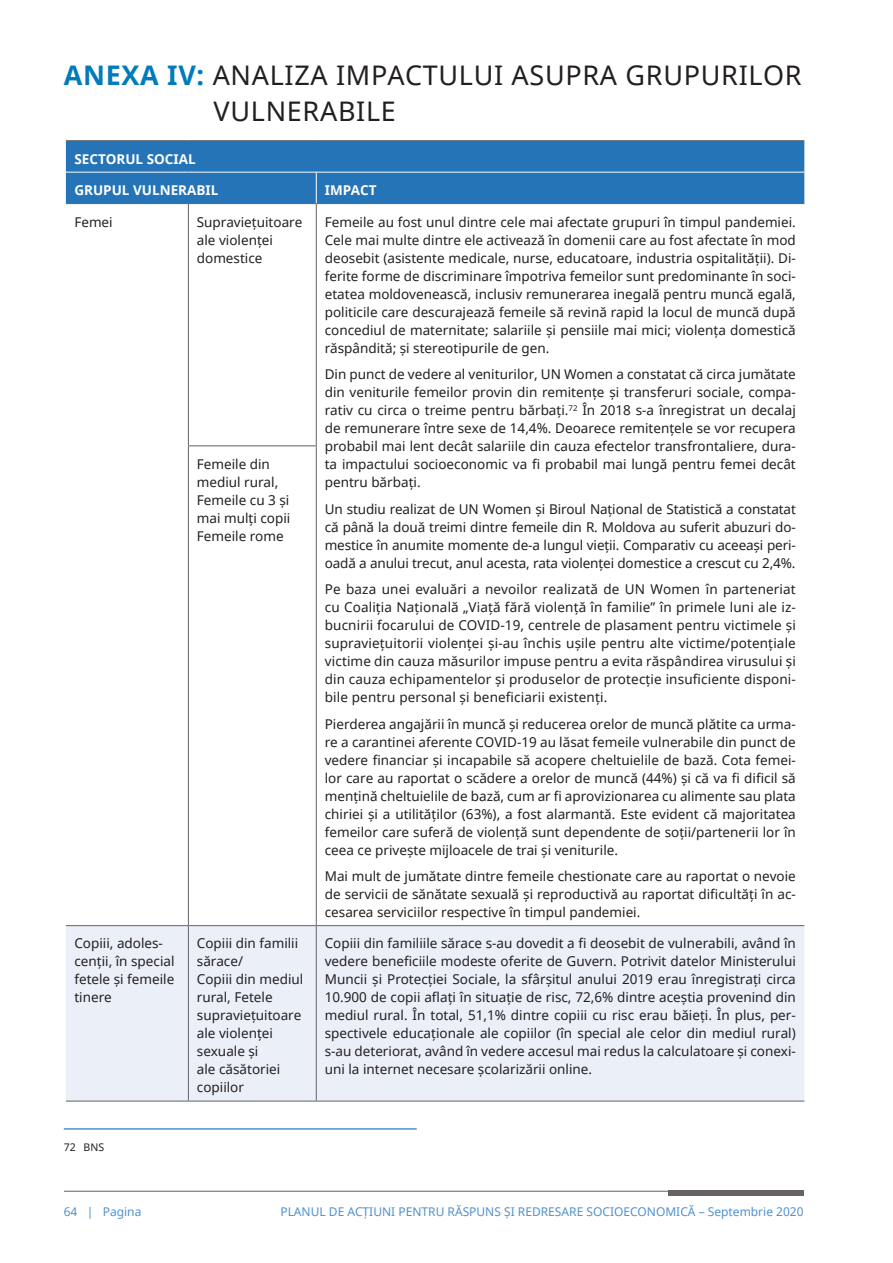
<style>
.page{position:relative;width:893px;height:1263px;background:#fff}
.page>*{position:absolute;margin:0;border:0;box-sizing:border-box;transform-origin:0 0}
.t1{font:27px/36px "Noto Sans";letter-spacing:.025em;color:#231f20}
.t2{font:13.5px/18px "Noto Sans";color:#231f20;text-align:justify}
.t3{font:700 13.5px "Noto Sans";color:#fff}
.t4{font:12px "Noto Sans";color:#5090cc}
.t5{font:10.5px "Noto Sans";color:#231f20}
.s1{font-weight:700;color:#007cbb}
</style>
<div class="page">
<hr style="left:64px;top:1191px;width:740px;height:1px;background:#676362">
<div style="left:668px;top:1190px;width:136px;height:5px;background:#676362"></div>
<hr style="left:64px;top:1128px;width:353px;height:2px;background:#5090cc">
<div style="left:66px;top:141px;width:738px;height:62px;background:#2574b7"></div>
<div style="left:66px;top:926px;width:738px;height:175px;background:#ebf0f8"></div>
<hr style="left:66px;top:140px;width:122px;height:1px;background:#636366">
<hr style="left:188px;top:140px;width:128px;height:1px;background:#636366">
<hr style="left:316px;top:140px;width:488px;height:1px;background:#636366">
<hr style="left:66px;top:203px;width:122px;height:1px;background:#636366">
<hr style="left:188px;top:203px;width:128px;height:1px;background:#636366">
<hr style="left:188px;top:204px;width:1px;height:241px;background:#636366">
<hr style="left:316px;top:203px;width:488px;height:1px;background:#636366">
<hr style="left:316px;top:204px;width:1px;height:241px;background:#636366">
<hr style="left:188px;top:445px;width:129px;height:1px;background:#636366">
<hr style="left:188px;top:446px;width:1px;height:479px;background:#636366">
<hr style="left:316px;top:446px;width:1px;height:479px;background:#636366">
<hr style="left:66px;top:925px;width:122px;height:1px;background:#636366">
<hr style="left:66px;top:1101px;width:122px;height:1px;background:#636366">
<hr style="left:188px;top:925px;width:128px;height:1px;background:#636366">
<hr style="left:188px;top:926px;width:1px;height:175px;background:#636366">
<hr style="left:316px;top:925px;width:488px;height:1px;background:#636366">
<hr style="left:316px;top:926px;width:1px;height:175px;background:#636366">
<hr style="left:316px;top:1101px;width:488px;height:1px;background:#636366">
<hr style="left:188px;top:1101px;width:128px;height:1px;background:#636366">
<hr style="left:66px;top:172px;width:122px;height:1px;background:#fff">
<hr style="left:188px;top:172px;width:128px;height:1px;background:#fff">
<hr style="left:316px;top:172px;width:488px;height:1px;background:#fff">
<hr style="left:316px;top:173px;width:1px;height:30px;background:#fff">
<h1 class="t1" style="left:214px;top:57px;width:589px;text-indent:-150px"><span class="s1">ANEXA IV:</span> ANALIZA IMPACTULUI ASUPRA GRUPURILOR<br>VULNERABILE</h1>
<p class="t3" style="left:74px;top:149px;width:123px">SECTORUL SOCIAL</p>
<p class="t3" style="left:74px;top:181px;width:146px">GRUPUL VULNERABIL</p>
<p class="t3" style="left:325px;top:181px;width:53px">IMPACT</p>
<p class="t2" style="left:74px;top:212px;width:40px">Femei</p>
<p class="t2" style="left:197px;top:212px;width:107px;text-align:left">Supraviețuitoare ale violenței domestice</p>
<p class="t2" style="left:325px;top:212px;width:473px">Femeile au fost unul dintre cele mai afectate grupuri în timpul pandemiei.<br>Cele mai multe dintre ele activează în domenii care au fost afectate în mod deosebit (asistente medicale, nurse, educatoare, industria ospitalității). Di&shy;ferite forme de discriminare împotriva femeilor sunt predominante în soci&shy;etatea moldovenească, inclusiv remunerarea inegală pentru muncă egală, politicile care descurajează femeile să revină rapid la locul de muncă după concediul de maternitate; salariile și pensiile mai mici; violența domestică răspândită; și stereotipurile de gen.</p>
<p class="t2" style="left:325px;top:365px;width:473px">Din punct de vedere al veniturilor, UN Women a constatat că circa jumătate din veniturile femeilor provin din remitențe și transferuri sociale, compa&shy;rativ cu circa o treime pentru bărbați.<sup>72</sup> În 2018 s-a înregistrat un decalaj de remunerare între sexe de 14,4%. Deoarece remitențele se vor recupera probabil mai lent decât salariile din cauza efectelor transfrontaliere, dura&shy;ta impactului socioeconomic va fi probabil mai lungă pentru femei decât pentru bărbați.</p>
<p class="t2" style="left:325px;top:499px;width:473px">Un studiu realizat de UN Women și Biroul Național de Statistică a constatat că până la două treimi dintre femeile din R. Moldova au suferit abuzuri do&shy;mestice în anumite momente de-a lungul vieții. Comparativ cu aceeași peri&shy;oadă a anului trecut, anul acesta, rata violenței domestice a crescut cu 2,4%.</p>
<p class="t2" style="left:325px;top:580px;width:473px">Pe baza unei evaluări a nevoilor realizată de UN Women în parteneriat cu Coaliția Națională „Viață fără violență în familie” în primele luni ale iz&shy;bucnirii focarului de COVID-19, centrele de plasament pentru victimele și supraviețuitorii violenței și-au închis ușile pentru alte victime/potențiale victime din cauza măsurilor impuse pentru a evita răspândirea virusului și din cauza echipamentelor și produselor de protecție insuficiente disponi&shy;bile pentru personal și beneficiarii existenți.</p>
<p class="t2" style="left:325px;top:714px;width:473px">Pierderea angajării în muncă și reducerea orelor de muncă plătite ca urma&shy;re a carantinei aferente COVID-19 au lăsat femeile vulnerabile din punct de vedere financiar și incapabile să acopere cheltuielile de bază. Cota femei&shy;lor care au raportat o scădere a orelor de muncă (44%) și că va fi dificil să mențină cheltuielile de bază, cum ar fi aprovizionarea cu alimente sau plata chiriei și a utilităților (63%), a fost alarmantă. Este evident că majoritatea femeilor care suferă de violență sunt dependente de soții/partenerii lor în ceea ce privește mijloacele de trai și veniturile.</p>
<p class="t2" style="left:325px;top:867px;width:473px">Mai mult de jumătate dintre femeile chestionate care au raportat o nevoie de servicii de sănătate sexuală și reproductivă au raportat dificultăți în ac&shy;cesarea serviciilor respective în timpul pandemiei.</p>
<p class="t2" style="left:197px;top:454px;width:95px;text-align:left">Femeile din mediul rural,<br>Femeile cu 3 și mai mulți copii<br>Femeile rome</p>
<p class="t2" style="left:74px;top:934px;width:102px;text-align:left">Copiii, adoles&shy;cenții, în special fetele și femeile tinere</p>
<p class="t2" style="left:197px;top:934px;width:108px;text-align:left">Copiii din familii sărace/<br>Copiii din mediul rural, Fetele supraviețuitoare ale violenței sexuale și<br>ale căsătoriei copiilor</p>
<p class="t2" style="left:325px;top:934px;width:473px">Copiii din familiile sărace s-au dovedit a fi deosebit de vulnerabili, având în vedere beneficiile modeste oferite de Guvern. Potrivit datelor Ministerului Muncii și Protecției Sociale, la sfârșitul anului 2019 erau înregistrați circa 10.900 de copii aflați în situație de risc, 72,6% dintre aceștia provenind din mediul rural. În total, 51,1% dintre copiii cu risc erau băieți. În plus, per&shy;spectivele educaționale ale copiilor (în special ale celor din mediul rural) s-au deteriorat, având în vedere accesul mai redus la calculatoare și conexi&shy;uni la internet necesare școlarizării online.</p>
<p class="t5" style="left:64px;top:1139px;width:42px">72 BNS</p>
<p class="t4" style="left:64px;top:1204px;width:79px">64 | Pagina</p>
<p class="t4" style="left:280px;top:1204px;width:525px">PLANUL DE ACȚIUNI PENTRU RĂSPUNS ȘI REDRESARE SOCIOECONOMICĂ – Septembrie 2020</p>
</div>
